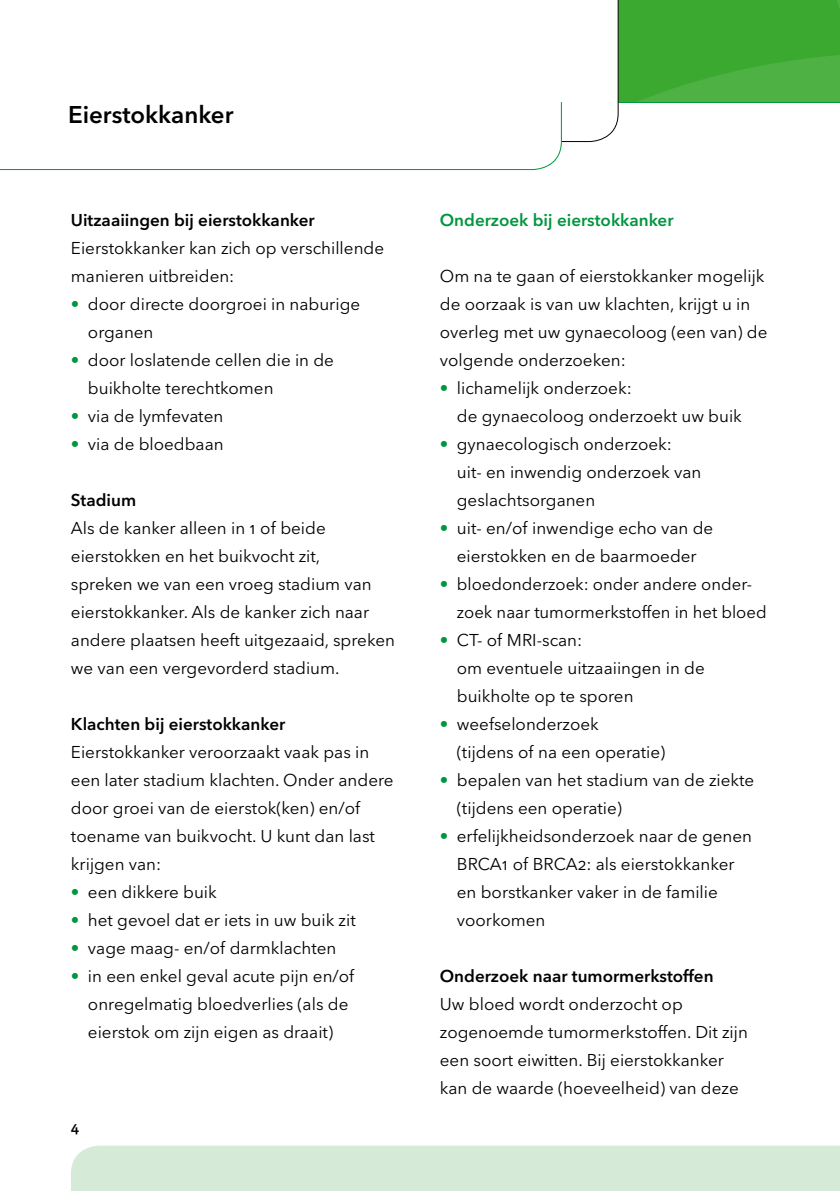
<style>
.page{position:relative;width:840px;height:1191px;background:#fff}
.page>*{position:absolute;margin:0;border:0;box-sizing:border-box;transform-origin:0 0}
.t1{font:600 24px "Avenir Next LT Pro";color:#000}
.t2{font:17px/28px "Avenir Next LT Pro";color:#000}
.t3{font:600 17px "Avenir Next LT Pro";color:#000}
.t4{font:600 17px "Avenir Next LT Pro";color:#00963f}
.t5{font:600 14px "Avenir Next LT Pro";color:#000}
.s1{font-family:"Helvetica Neue LT";color:#00963f}
</style>
<div class="page">
<div style="left:71px;top:1145px;width:768px;height:46px;background:#d6ead8"></div>
<svg style="left:0;top:0;width:839px;height:171px"></svg>
<h1 class="t1" style="left:68px;top:99px;width:167px">Eierstokkanker</h1>
<p class="t3" style="left:71px;top:210px;width:245px">Uitzaaiingen bij eierstokkanker</p>
<p class="t2" style="left:71px;top:234px;width:314px">Eierstokkanker kan zich op verschillende manieren uitbreiden:</p>
<p class="t2" style="left:88px;top:290px;width:273px;text-indent:-17px"><span class="s1">•</span> door directe doorgroei in naburige organen</p>
<p class="t2" style="left:88px;top:346px;width:247px;text-indent:-17px"><span class="s1">•</span> door loslatende cellen die in de buikholte terechtkomen</p>
<p class="t2" style="left:71px;top:402px;width:154px"><span class="s1">•</span> via de lymfevaten</p>
<p class="t2" style="left:71px;top:430px;width:154px"><span class="s1">•</span> via de bloedbaan</p>
<p class="t3" style="left:71px;top:490px;width:67px">Stadium</p>
<p class="t2" style="left:71px;top:514px;width:325px">Als de kanker alleen in 1 of beide eierstokken en het buikvocht zit,<br>spreken we van een vroeg stadium van eierstokkanker. Als de kanker zich naar andere plaatsen heeft uitgezaaid, spreken we van een vergevorderd stadium.</p>
<p class="t3" style="left:71px;top:714px;width:216px">Klachten bij eierstokkanker</p>
<p class="t2" style="left:71px;top:738px;width:324px">Eierstokkanker veroorzaakt vaak pas in een later stadium klachten. Onder andere door groei van de eierstok(ken) en/of toename van buikvocht. U kunt dan last krijgen van:</p>
<p class="t2" style="left:71px;top:878px;width:147px"><span class="s1">•</span> een dikkere buik</p>
<p class="t2" style="left:71px;top:906px;width:286px"><span class="s1">•</span> het gevoel dat er iets in uw buik zit</p>
<p class="t2" style="left:71px;top:934px;width:267px"><span class="s1">•</span> vage maag- en/of darmklachten</p>
<p class="t2" style="left:88px;top:962px;width:268px;text-indent:-17px"><span class="s1">•</span> in een enkel geval acute pijn en/of onregelmatig bloedverlies (als de eierstok om zijn eigen as draait)</p>
<p class="t5" style="left:71px;top:1118px;width:10px">4</p>
<p class="t4" style="left:439px;top:210px;width:235px">Onderzoek bij eierstokkanker</p>
<p class="t2" style="left:439px;top:262px;width:329px">Om na te gaan of eierstokkanker mogelijk de oorzaak is van uw klachten, krijgt u in overleg met uw gynaecoloog (een van) de volgende onderzoeken:</p>
<p class="t2" style="left:456px;top:374px;width:286px;text-indent:-17px"><span class="s1">•</span> lichamelijk onderzoek:<br>de gynaecoloog onderzoekt uw buik</p>
<p class="t2" style="left:456px;top:430px;width:246px;text-indent:-17px"><span class="s1">•</span> gynaecologisch onderzoek:<br>uit- en inwendig onderzoek van geslachtsorganen</p>
<p class="t2" style="left:439px;top:514px;width:275px;text-align:center"><span class="s1">•</span> uit- en/of inwendige echo van de eierstokken en de baarmoeder</p>
<p class="t2" style="left:456px;top:570px;width:311px;text-indent:-17px"><span class="s1">•</span> bloedonderzoek: onder andere onder&shy;zoek naar tumormerkstoffen in het bloed</p>
<p class="t2" style="left:456px;top:626px;width:249px;text-indent:-17px"><span class="s1">•</span> CT- of MRI-scan:<br>om eventuele uitzaaiingen in de buikholte op te sporen</p>
<p class="t2" style="left:456px;top:710px;width:210px;text-indent:-17px"><span class="s1">•</span> weefselonderzoek<br>(tijdens of na een operatie)</p>
<p class="t2" style="left:456px;top:766px;width:299px;text-indent:-17px"><span class="s1">•</span> bepalen van het stadium van de ziekte (tijdens een operatie)</p>
<p class="t2" style="left:456px;top:822px;width:296px;text-indent:-17px"><span class="s1">•</span> erfelijkheidsonderzoek naar de genen<br>BRCA1 of BRCA2: als eierstokkanker en borstkanker vaker in de familie voorkomen</p>
<p class="t3" style="left:439px;top:966px;width:275px">Onderzoek naar tumormerkstoffen</p>
<p class="t2" style="left:439px;top:990px;width:309px">Uw bloed wordt onderzocht op zogenoemde tumormerkstoffen. Dit zijn een soort eiwitten. Bij eierstokkanker kan de waarde (hoeveelheid) van deze</p>
</div>
